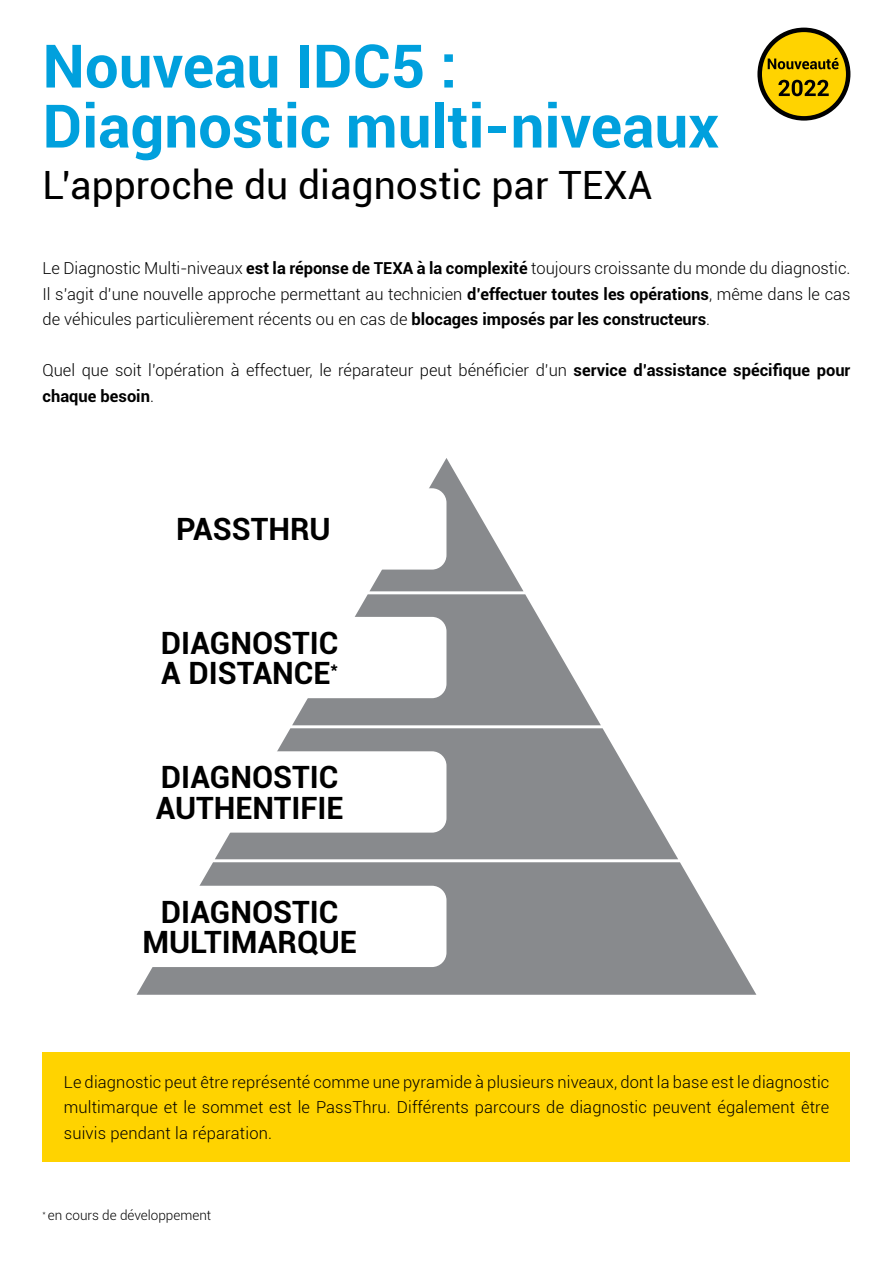
<style>
.page{position:relative;width:893px;height:1263px;background:#fff}
.page>*{position:absolute;margin:0;border:0;box-sizing:border-box;transform-origin:0 0}
.t1{font:700 60px/60px "Roboto";color:#00a0dd}
.t2{font:39px "Roboto";color:#000}
.t3{font:700 30.75px/30.8px "Roboto";color:#000}
.t4{font:300 16.5px/25.5px "Roboto";color:#000;text-align:justify}
.t5{font:300 13.5px "Roboto";color:#000}
.s1{font-weight:700}
</style>
<div class="page">
<div style="left:43px;top:1052px;width:807px;height:110px;background:#ffd300"></div>
<svg style="left:757px;top:28px;width:93px;height:93px"></svg>
<svg style="left:215px;top:728px;width:463px;height:131px;fill:#888a8d"></svg>
<svg style="left:137px;top:862px;width:619px;height:133px;background:#97989b"></svg>
<svg style="left:292px;top:458px;width:309px;height:267px"></svg>
<div style="left:53px;top:886px;width:393px;height:81px;background:#fff;border-radius:15px"></div>
<div style="left:53px;top:751px;width:393px;height:82px;background:#fff;border-radius:15px"></div>
<div style="left:53px;top:617px;width:393px;height:81px;background:#fff;border-radius:15px"></div>
<div style="left:53px;top:488px;width:393px;height:82px;background:#fff;border-radius:15px"></div>
<h1 class="t1" style="left:43px;top:34px;width:678px">Nouveau IDC5 :<br>Diagnostic multi-niveaux</h1>
<h2 class="t2" style="left:43px;top:158px;width:612px">L’approche du diagnostic par TEXA</h2>
<p class="t4" style="left:43px;top:255px;width:809px">Le Diagnostic Multi-niveaux <span class="s1">est la réponse de TEXA à la complexité</span> toujours croissante du monde du diagnostic.<br>Il s’agit d’une nouvelle approche permettant au technicien <span class="s1">d’effectuer toutes les opérations</span>, même dans le cas de véhicules particulièrement récents ou en cas de <span class="s1">blocages imposés par les constructeurs</span>.</p>
<p class="t4" style="left:43px;top:357px;width:809px">Quel que soit l’opération à effectuer, le réparateur peut bénéficier d’un <span class="s1">service d’assistance spécifique pour chaque besoin</span>.</p>
<h3 class="t3" style="left:176px;top:513px;width:156px">PASSTHRU</h3>
<h3 class="t3" style="left:161px;top:626px;width:179px">DIAGNOSTIC<br>A DISTANCE<sup>*</sup></h3>
<h3 class="t3" style="left:156px;top:761px;width:189px">DIAGNOSTIC<br>AUTHENTIFIE</h3>
<h3 class="t3" style="left:142px;top:895px;width:216px;text-align:center">DIAGNOSTIC<br>MULTIMARQUE</h3>
<p class="t4" style="left:64px;top:1068px;width:767px">Le diagnostic peut être représenté comme une pyramide à plusieurs niveaux, dont la base est le diagnostic multimarque et le sommet est le PassThru. Différents parcours de diagnostic peuvent également être suivis pendant la réparation.</p>
<p class="t5" style="left:43px;top:1206px;width:170px"><sup>*</sup> en cours de développement</p>
</div>
